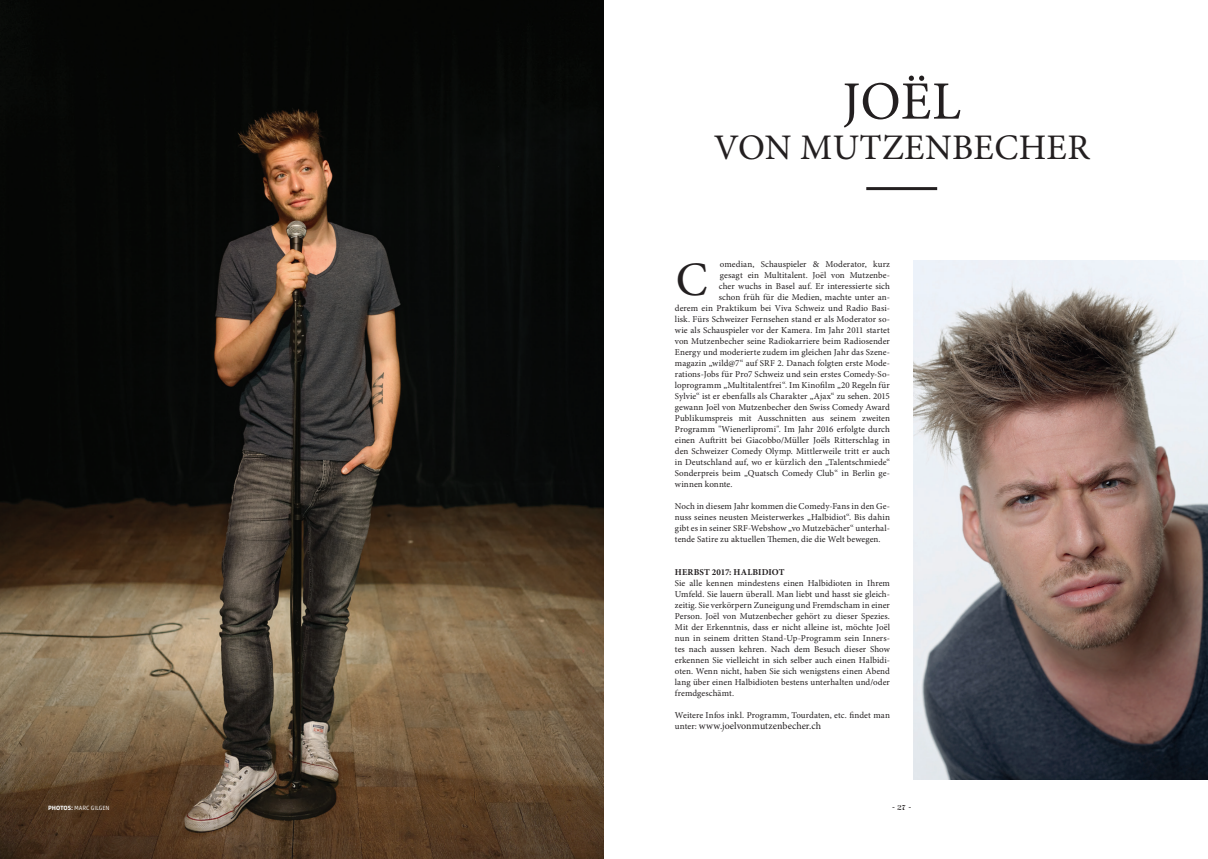
<style>
.page{position:relative;width:1208px;height:859px;background:#fff}
.page>*{position:absolute;margin:0;border:0;box-sizing:border-box;transform-origin:0 0}
.t1{font:54px "Minion Pro";color:#231f20}
.t2{font:48px "Minion Pro";color:#231f20}
.t3{font:36px "Minion Pro";letter-spacing:.01em;color:#231f20}
.t4{font:10px "Minion Pro";color:#231f20}
.t5{font:9px/11px "Minion Pro";letter-spacing:.005em;color:#231f20;text-align:justify}
.t6{font:700 9px "Minion Pro";letter-spacing:.015em;color:#231f20}
.t7{font:8px "Chapaza";color:#231f20}
.t8{font:6px "Ruda";color:#fff}
.s1{font-weight:900}
.s2{font-size:9px}
</style>
<div class="page">
<hr style="left:866px;top:187px;width:71px;height:3px;background:#231f20">
<img style="left:0;top:0;width:604px;height:859px">
<img style="left:913px;top:260px;width:295px;height:520px">
<p class="t8" style="left:48px;top:805px;width:63px"><span class="s1">PHOTOS:</span> MARC GILGEN</p>
<h1 class="t1" style="left:842px;top:65px;width:120px">JOËL</h1>
<h3 class="t3" style="left:713px;top:123px;width:377px">VON MUTZENBECHER</h3>
<p class="t5" style="left:720px;top:258px;width:171px">omedian, Schauspieler &amp; Moderator, kurz</p>
<p class="t5" style="left:720px;top:269px;width:172px">gesagt ein Multitalent. Joël von Mutzenbe-</p>
<p class="t5" style="left:719px;top:280px;width:173px">cher wuchs in Basel auf. Er interessierte sich</p>
<p class="t5" style="left:719px;top:291px;width:172px">schon früh für die Medien, machte unter an-</p>
<p class="t5" style="left:675px;top:302px;width:217px">derem ein Praktikum bei Viva Schweiz und Radio Basi-</p>
<p class="t5" style="left:675px;top:313px;width:217px">lisk. Fürs Schweizer Fernsehen stand er als Moderator so-</p>
<p class="t5" style="left:675px;top:324px;width:217px">wie als Schauspieler vor der Kamera. Im Jahr 2011 startet</p>
<p class="t5" style="left:675px;top:335px;width:217px">von Mutzenbecher seine Radiokarriere beim Radiosender</p>
<p class="t5" style="left:675px;top:346px;width:217px">Energy und moderierte zudem im gleichen Jahr das Szene-</p>
<p class="t5" style="left:675px;top:357px;width:217px">magazin „wild@7“ auf SRF 2. Danach folgten erste Mode-</p>
<p class="t5" style="left:675px;top:368px;width:217px">rations-Jobs für Pro7 Schweiz und sein erstes Comedy-So-</p>
<p class="t5" style="left:675px;top:379px;width:217px">loprogramm „Multitalentfrei“. Im Kinofilm „20 Regeln für</p>
<p class="t5" style="left:675px;top:390px;width:217px">Sylvie“ ist er ebenfalls als Charakter „Ajax“ zu sehen. 2015</p>
<p class="t5" style="left:675px;top:401px;width:217px">gewann Joël von Mutzenbecher den Swiss Comedy Award</p>
<p class="t5" style="left:675px;top:412px;width:217px">Publikumspreis mit Ausschnitten aus seinem zweiten</p>
<p class="t5" style="left:675px;top:423px;width:217px">Programm "Wienerlipromi". Im Jahr 2016 erfolgte durch</p>
<p class="t5" style="left:675px;top:434px;width:217px">einen Auftritt bei Giacobbo/Müller Joëls Ritterschlag in</p>
<p class="t5" style="left:675px;top:445px;width:216px">den Schweizer Comedy Olymp. Mittlerweile tritt er auch</p>
<p class="t5" style="left:675px;top:456px;width:217px">in Deutschland auf, wo er kürzlich den „Talentschmiede“</p>
<p class="t5" style="left:675px;top:467px;width:217px">Sonderpreis beim „Quatsch Comedy Club“ in Berlin ge-</p>
<p class="t5" style="left:675px;top:478px;width:59px">winnen konnte.</p>
<p class="t5" style="left:675px;top:500px;width:217px">Noch in diesem Jahr kommen die Comedy-Fans in den Ge&shy;nuss seines neusten Meisterwerkes „Halbidiot“. Bis dahin gibt es in seiner SRF-Webshow „vo Mutzebächer“ unterhal&shy;tende Satire zu aktuellen Themen, die die Welt bewegen.</p>
<p class="t6" style="left:675px;top:565px;width:111px">HERBST 2017: HALBIDIOT</p>
<p class="t5" style="left:675px;top:577px;width:217px">Sie alle kennen mindestens einen Halbidioten in Ihrem Umfeld. Sie lauern überall. Man liebt und hasst sie gleich&shy;zeitig. Sie verkörpern Zuneigung und Fremdscham in einer Person. Joël von Mutzenbecher gehört zu dieser Spezies.<br>Mit der Erkenntnis, dass er nicht alleine ist, möchte Joël nun in seinem dritten Stand-Up-Programm sein Inners&shy;tes nach aussen kehren. Nach dem Besuch dieser Show erkennen Sie vielleicht in sich selber auch einen Halbidi&shy;oten. Wenn nicht, haben Sie sich wenigstens einen Abend lang über einen Halbidioten bestens unterhalten und/oder fremdgeschämt.</p>
<p class="t5" style="left:675px;top:709px;width:216px">Weitere Infos inkl. Programm, Tourdaten, etc. findet man</p>
<p class="t4" style="left:675px;top:719px;width:148px"><span class="s2">unter:</span> www.joelvonmutzenbecher.ch</p>
<h2 class="t2" style="left:676px;top:247px;width:33px">C</h2>
<p class="t7" style="left:892px;top:803px;width:20px">- 27 -</p>
</div>
